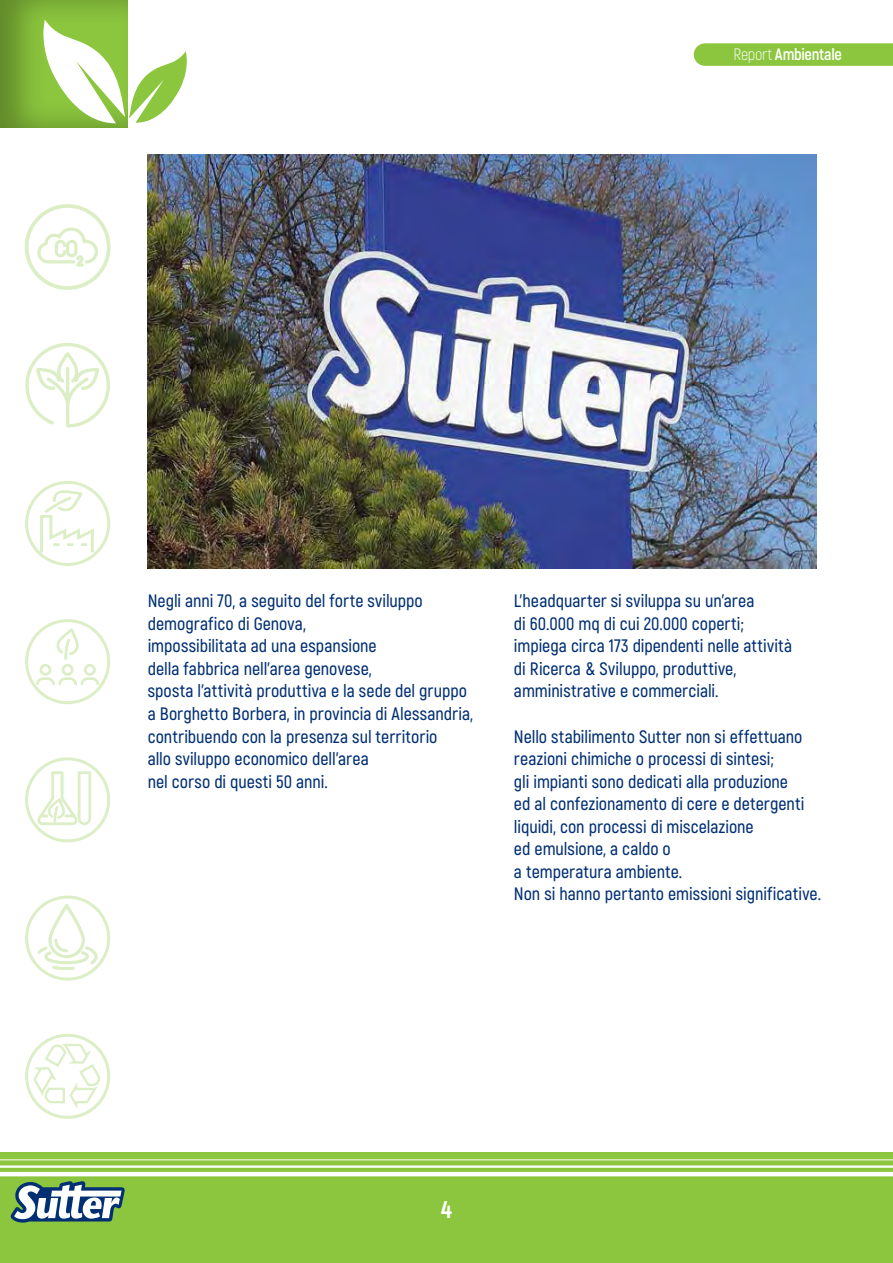
<style>
.page{position:relative;width:893px;height:1263px;background:#fff}
.page>*{position:absolute;margin:0;border:0;box-sizing:border-box;transform-origin:0 0}
.t1{font:800 24px "Akrobat";color:#fff}
.t2{font:600 18px/22.5px "Akrobat";color:#002f73}
.t3{font:700 16.5px "Akrobat";letter-spacing:-.02em;color:#fff}
.s1{font-weight:300}
</style>
<div class="page">
<div style="left:0;top:1152px;width:893px;height:111px;background:#8bc63e"></div>
<div style="left:0;top:0;width:129px;height:128px;background:#231f20;opacity:.35"></div>
<svg style="left:43px;top:20px;width:144px;height:103px"></svg>
<svg style="left:36px;top:227px;width:63px;height:52px"></svg>
<div style="left:25px;top:204px;width:86px;height:86px;border:4px solid #8bc63e;border-radius:50%"></div>
<svg style="left:25px;top:343px;width:85px;height:85px"></svg>
<div style="left:25px;top:481px;width:85px;height:85px;border:3px solid #8bc63e;border-radius:50%"></div>
<svg style="left:40px;top:489px;width:54px;height:64px"></svg>
<div style="left:25px;top:619px;width:85px;height:85px;border:3px solid #8bc63e;border-radius:50%"></div>
<svg style="left:36px;top:627px;width:64px;height:58px"></svg>
<div style="left:25px;top:757px;width:85px;height:85px;border:3px solid #8bc63e;border-radius:50%"></div>
<svg style="left:38px;top:771px;width:53px;height:54px"></svg>
<div style="left:25px;top:895px;width:85px;height:85px;border:3px solid #8bc63e;border-radius:50%"></div>
<svg style="left:37px;top:903px;width:61px;height:67px"></svg>
<div style="left:25px;top:1034px;width:85px;height:85px;border:3px solid #8bc63e;border-radius:50%"></div>
<svg style="left:34px;top:1044px;width:66px;height:65px"></svg>
<div style="left:705px;top:43px;width:188px;height:23px;background:#8bc63e"></div>
<hr style="left:0;top:1159px;width:893px;height:1px;background:#fff">
<hr style="left:0;top:1165px;width:893px;height:3px;background:#fff">
<hr style="left:0;top:1172px;width:893px;height:4px;background:#fff">
<svg style="left:10px;top:1181px;width:115px;height:41px"></svg>
<img style="left:147px;top:154px;width:670px;height:415px">
<p class="t3" style="left:733px;top:44px;width:110px"><span class="s1">Report</span> Ambientale</p>
<p class="t2" style="left:148px;top:590px;width:327px">Negli anni 70, a seguito del forte sviluppo demografico di Genova,<br>impossibilitata ad una espansione<br>della fabbrica nell’area genovese,<br>sposta l’attività produttiva e la sede del gruppo a Borghetto Borbera, in provincia di Alessandria, contribuendo con la presenza sul territorio<br>allo sviluppo economico dell’area<br>nel corso di questi 50 anni.</p>
<p class="t2" style="left:514px;top:590px;width:280px">L’headquarter si sviluppa su un’area<br>di 60.000 mq di cui 20.000 coperti; impiega circa 173 dipendenti nelle attività di Ricerca &amp; Sviluppo, produttive, amministrative e commerciali.</p>
<p class="t2" style="left:514px;top:725px;width:309px">Nello stabilimento Sutter non si effettuano reazioni chimiche o processi di sintesi;<br>gli impianti sono dedicati alla produzione<br>ed al confezionamento di cere e detergenti liquidi, con processi di miscelazione<br>ed emulsione, a caldo o<br>a temperatura ambiente.<br>Non si hanno pertanto emissioni significative.</p>
<h1 class="t1" style="left:441px;top:1194px;width:12px">4</h1>
</div>
